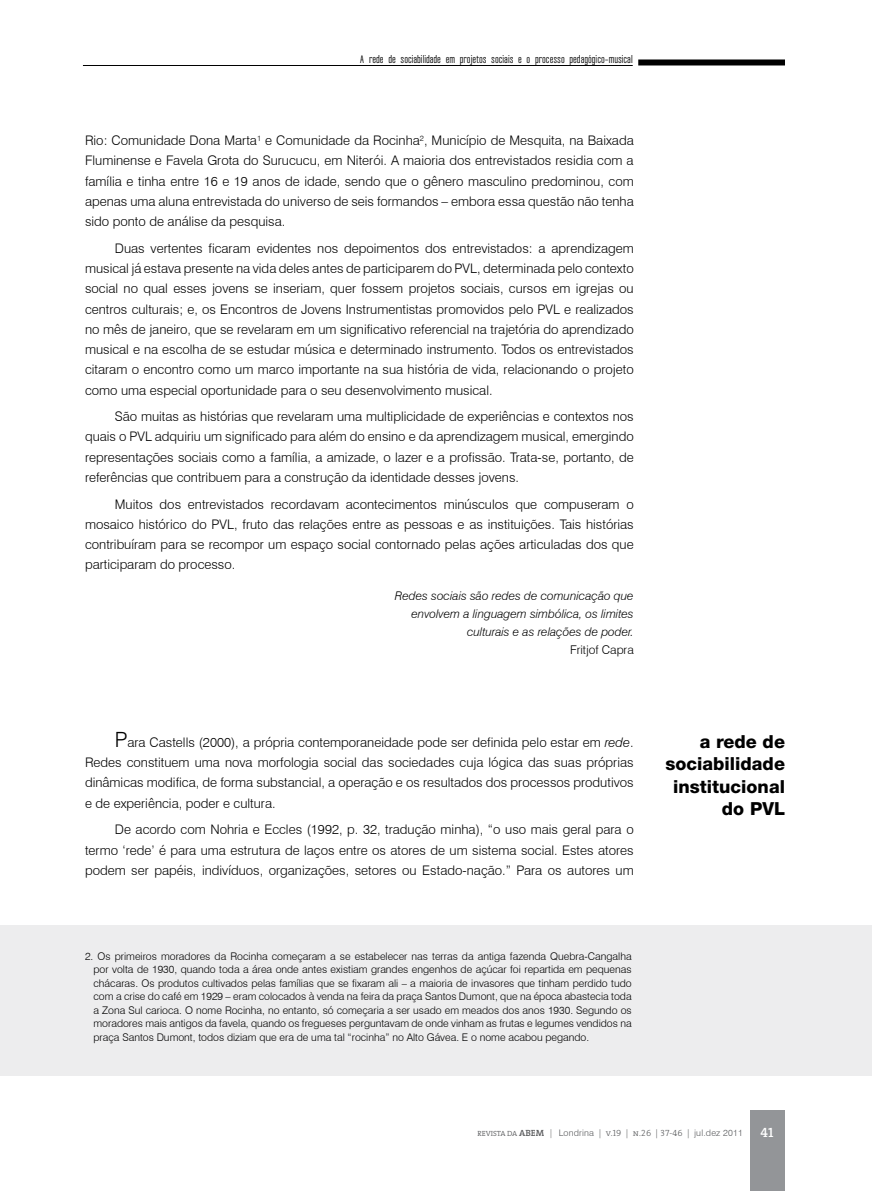
<style>
.page{position:relative;width:872px;height:1191px;background:#fff}
.page>*{position:absolute;margin:0;border:0;box-sizing:border-box;transform-origin:0 0}
.t1{font:800 18px/22.5px "Helvetica Neue";color:#000;text-align:right}
.t2{font:13.5px "The Serif Semi Bold Caps";color:#fff}
.t3{font:300 13.2px/20.2px "Swiss 721 BT";color:#000;text-align:justify}
.t4{font:italic 300 12px/18px "Swiss 721 BT";color:#000;text-align:right}
.t5{font:300 12px "Swiss 721 BT";color:#000}
.t6{font:300 10.5px/13.5px "Swiss 721 BT";color:#000;text-align:justify}
.t7{font:9px "Wearetrippin Short";color:#000}
.t8{font:300 9px "Swiss 721 BT";letter-spacing:.02em;color:#58595b}
.s1{font-size:21px}
.s2{font-style:italic}
.s3{font-family:"The Serif";font-size:7.5px}
.s4{font-family:"The Serif";font-weight:600}
.s5{font-family:"The Serif Light Caps";font-weight:400}
</style>
<div class="page">
<hr style="left:83px;top:65px;width:549px;height:1px;background:#000">
<div style="left:749px;top:1110px;width:35px;height:81px;background:#939598"></div>
<div style="left:638px;top:59px;width:147px;height:6px;background:#000"></div>
<div style="left:0;top:924px;width:872px;height:151px;background:#ededee"></div>
<p class="t7" style="left:360px;top:53px;width:274px">A rede de sociabilidade em projetos sociais e o processo pedagógico-musical</p>
<p class="t3" style="left:85px;top:130px;width:550px">Rio: Comunidade Dona Marta<sup>1</sup> e Comunidade da Rocinha<sup>2</sup>, Município de Mesquita, na Baixada Fluminense e Favela Grota do Surucucu, em Niterói. A maioria dos entrevistados residia com a família e tinha entre 16 e 19 anos de idade, sendo que o gênero masculino predominou, com apenas uma aluna entrevistada do universo de seis formandos – embora essa questão não tenha sido ponto de análise da pesquisa.</p>
<p class="t3" style="left:85px;top:238px;width:550px;text-indent:30px">Duas vertentes ficaram evidentes nos depoimentos dos entrevistados: a aprendizagem musical já estava presente na vida deles antes de participarem do PVL, determinada pelo contexto social no qual esses jovens se inseriam, quer fossem projetos sociais, cursos em igrejas ou centros culturais; e, os Encontros de Jovens Instrumentistas promovidos pelo PVL e realizados no mês de janeiro, que se revelaram em um significativo referencial na trajetória do aprendizado musical e na escolha de se estudar música e determinado instrumento. Todos os entrevistados citaram o encontro como um marco importante na sua história de vida, relacionando o projeto como uma especial oportunidade para o seu desenvolvimento musical.</p>
<p class="t3" style="left:85px;top:406px;width:550px;text-indent:30px">São muitas as histórias que revelaram uma multiplicidade de experiências e contextos nos quais o PVL adquiriu um significado para além do ensino e da aprendizagem musical, emergindo representações sociais como a família, a amizade, o lazer e a profissão. Trata-se, portanto, de referências que contribuem para a construção da identidade desses jovens.</p>
<p class="t3" style="left:85px;top:493px;width:550px;text-indent:30px">Muitos dos entrevistados recordavam acontecimentos minúsculos que compuseram o mosaico histórico do PVL, fruto das relações entre as pessoas e as instituições. Tais histórias contribuíram para se recompor um espaço social contornado pelas ações articuladas dos que participaram do processo.</p>
<p class="t4" style="left:395px;top:587px;width:240px">Redes sociais são redes de comunicação que envolvem a linguagem simbólica, os limites culturais e as relações de poder.</p>
<p class="t5" style="left:570px;top:642px;width:65px">Fritjof Capra</p>
<p class="t3" style="left:85px;top:732px;width:550px;text-indent:30px"><span class="s1">P</span>ara Castells (2000), a própria contemporaneidade pode ser definida pelo estar em <span class="s2">rede</span>.<br>Redes constituem uma nova morfologia social das sociedades cuja lógica das suas próprias dinâmicas modifica, de forma substancial, a operação e os resultados dos processos produtivos e de experiência, poder e cultura.</p>
<p class="t3" style="left:85px;top:819px;width:550px;text-indent:30px">De acordo com Nohria e Eccles (1992, p. 32, tradução minha), “o uso mais geral para o termo ‘rede’ é para uma estrutura de laços entre os atores de um sistema social. Estes atores podem ser papéis, indivíduos, organizações, setores ou Estado-nação.” Para os autores um</p>
<p class="t6" style="left:94px;top:949px;width:539px;text-indent:-9px">2. Os primeiros moradores da Rocinha começaram a se estabelecer nas terras da antiga fazenda Quebra-Cangalha por volta de 1930, quando toda a área onde antes existiam grandes engenhos de açúcar foi repartida em pequenas chácaras. Os produtos cultivados pelas famílias que se fixaram ali – a maioria de invasores que tinham perdido tudo com a crise do café em 1929 – eram colocados à venda na feira da praça Santos Dumont, que na época abastecia toda a Zona Sul carioca. O nome Rocinha, no entanto, só começaria a ser usado em meados dos anos 1930. Segundo os moradores mais antigos da favela, quando os fregueses perguntavam de onde vinham as frutas e legumes vendidos na praça Santos Dumont, todos diziam que era de uma tal “rocinha” no Alto Gávea. E o nome acabou pegando.</p>
<h1 class="t1" style="left:665px;top:730px;width:121px">a rede de sociabilidade institucional do PVL</h1>
<p class="t8" style="left:477px;top:1127px;width:267px"><span class="s3">REVISTA DA</span> <span class="s4">ABEM</span> | Londrina <span class="s5">| v.19 | n.26 | 37-46 |</span> jul.dez 2011</p>
<p class="t2" style="left:760px;top:1121px;width:14px">41</p>
</div>
